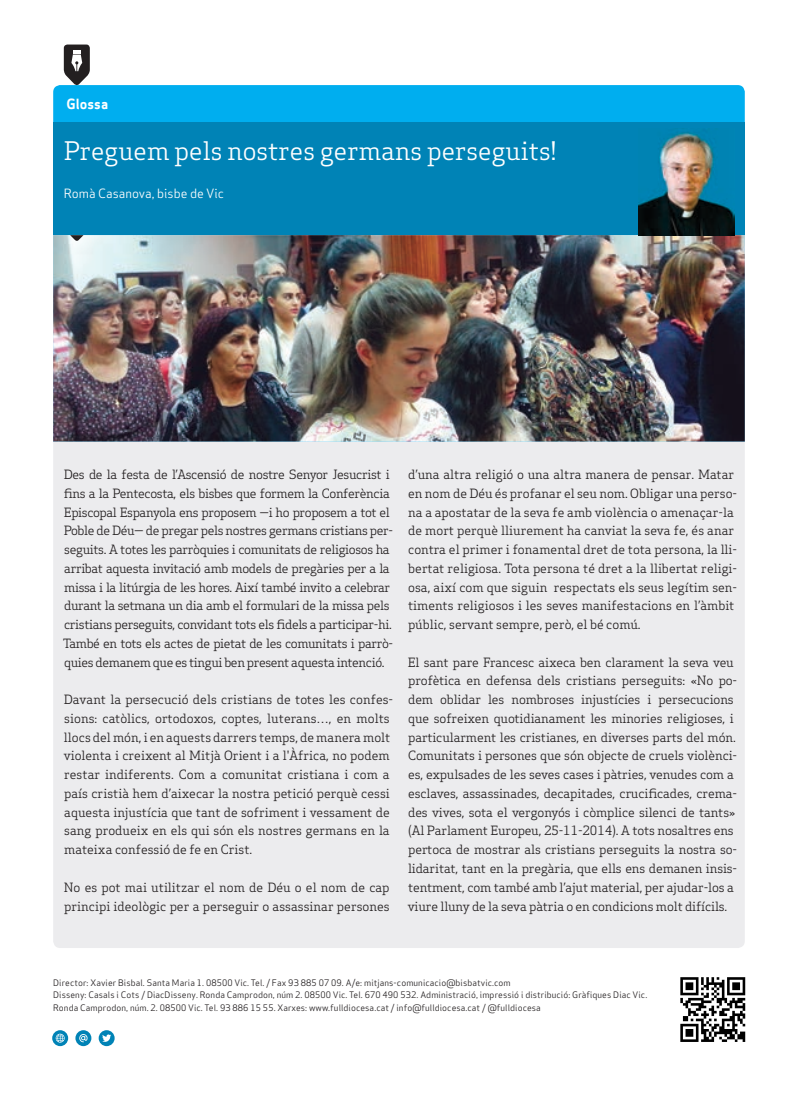
<style>
.page{position:relative;width:798px;height:1099px;background:#fff}
.page>*{position:absolute;margin:0;border:0;box-sizing:border-box;transform-origin:0 0}
.t1{font:25px "Apex Serif";color:#fff}
.t2{font:13.75px "Apex Sans Bold T";color:#fff}
.t3{font:12.5px/18.8px "Apex Serif";letter-spacing:-.01em;color:#231f20}
.t4{font:12.5px/18.8px "Apex Serif";letter-spacing:-.03em;color:#231f20}
.t5{font:12.5px "Apex Sans Book T";color:#fff}
.t6{font:8.75px/12.5px "Apex Sans Book T";letter-spacing:.01em;color:#231f20}
</style>
<div class="page">
<img style="left:680px;top:977px;width:66px;height:65px">
<svg style="left:52px;top:1030px;width:16px;height:16px"></svg>
<svg style="left:56px;top:1033px;width:9px;height:9px"></svg>
<svg style="left:75px;top:1030px;width:16px;height:16px"></svg>
<svg style="left:79px;top:1033px;width:9px;height:9px"></svg>
<svg style="left:99px;top:1030px;width:16px;height:16px"></svg>
<svg style="left:102px;top:1034px;width:9px;height:8px"></svg>
<div style="left:53px;top:123px;width:691px;height:112px;background:#0083b6"></div>
<svg style="left:53px;top:45px;width:691px;height:78px"></svg>
<div style="left:53px;top:441px;width:691px;height:507px;background:#ececee"></div>
<img style="left:53px;top:235px;width:691px;height:206px">
<img style="left:638px;top:128px;width:95px;height:107px">
<svg style="left:70px;top:235px;width:13px;height:7px"></svg>
<p class="t2" style="left:67px;top:95px;width:43px">Glossa</p>
<h1 class="t1" style="left:64px;top:135px;width:493px">Preguem pels nostres germans perseguits!</h1>
<p class="t5" style="left:64px;top:185px;width:162px">Romà Casanova, bisbe de Vic</p>
<p class="t4" style="left:63px;top:465px;width:331px">Des de la festa de l’Ascensió de nostre Senyor Jesucrist i fins a la Pentecosta, els bisbes que formem la Conferència Episcopal Espanyola ens proposem —i ho proposem a tot el Poble de Déu— de pregar pels nostres germans cristians per&shy;seguits. A totes les parròquies i comunitats de religiosos ha arribat aquesta invitació amb models de pregàries per a la missa i la litúrgia de les hores. Així també invito a celebrar durant la setmana un dia amb el formulari de la missa pels cristians perseguits, convidant tots els fidels a participar-hi.<br>També en tots els actes de pietat de les comunitats i parrò&shy;quies demanem que es tingui ben present aquesta intenció.</p>
<p class="t3" style="left:64px;top:690px;width:331px">Davant la persecució dels cristians de totes les confes&shy;sions: catòlics, ortodoxos, coptes, luterans…, en molts llocs del món, i en aquests darrers temps, de manera molt violenta i creixent al Mitjà Orient i a l'Àfrica, no podem restar indiferents. Com a comunitat cristiana i com a país cristià hem d’aixecar la nostra petició perquè cessi aquesta injustícia que tant de sofriment i vessament de sang produeix en els qui són els nostres germans en la mateixa confessió de fe en Crist.</p>
<p class="t3" style="left:64px;top:877px;width:327px">No es pot mai utilitzar el nom de Déu o el nom de cap principi ideològic per a perseguir o assassinar persones</p>
<p class="t3" style="left:408px;top:465px;width:330px">d’una altra religió o una altra manera de pensar. Matar en nom de Déu és profanar el seu nom. Obligar una perso&shy;na a apostatar de la seva fe amb violència o amenaçar-la de mort perquè lliurement ha canviat la seva fe, és anar contra el primer i fonamental dret de tota persona, la lli&shy;bertat religiosa. Tota persona té dret a la llibertat religi&shy;osa, així com que siguin respectats els seus legítim sen&shy;timents religiosos i les seves manifestacions en l’àmbit públic, servant sempre, però, el bé comú.</p>
<p class="t3" style="left:407px;top:652px;width:331px">El sant pare Francesc aixeca ben clarament la seva veu profètica en defensa dels cristians perseguits: «No po&shy;dem oblidar les nombroses injustícies i persecucions que sofreixen quotidianament les minories religioses, i particularment les cristianes, en diverses parts del món.<br>Comunitats i persones que són objecte de cruels violènci&shy;es, expulsades de les seves cases i pàtries, venudes com a esclaves, assassinades, decapitades, crucificades, crema&shy;des vives, sota el vergonyós i còmplice silenci de tants» (Al Parlament Europeu, 25-11-2014). A tots nosaltres ens pertoca de mostrar als cristians perseguits la nostra so&shy;lidaritat, tant en la pregària, que ells ens demanen insis&shy;tentment, com també amb l’ajut material, per ajudar-los a viure lluny de la seva pàtria o en condicions molt difícils.</p>
<p class="t6" style="left:53px;top:976px;width:595px">Director: Xavier Bisbal. Santa Maria 1. 08500 Vic. Tel. / Fax 93 885 07 09. A/e: mitjans-comunicacio@bisbatvic.com<br>Disseny: Casals i Cots / DiacDisseny. Ronda Camprodon, núm 2. 08500 Vic. Tel. 670 490 532. Administració, impressió i distribució: Gràfiques Diac Vic.<br>Ronda Camprodon, núm. 2. 08500 Vic. Tel. 93 886 15 55. Xarxes: www.fulldiocesa.cat / info@fulldiocesa.cat / @fulldiocesa</p>
</div>
